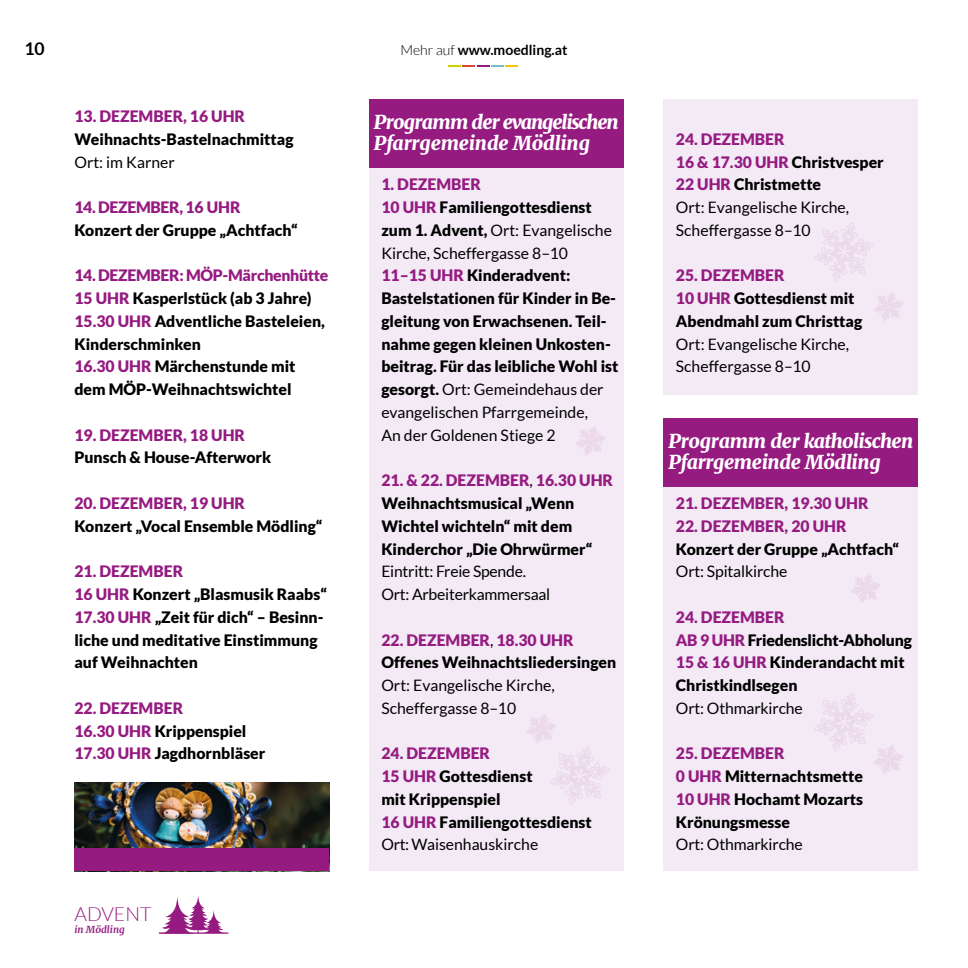
<style>
.page{position:relative;width:968px;height:968px;background:#fff}
.page>*{position:absolute;margin:0;border:0;box-sizing:border-box;transform-origin:0 0}
.t1{font:300 19.43px "Lato";color:#951b81}
.t2{font:italic 900 19.25px/21px "Merriweather";letter-spacing:-.04em;color:#fff}
.t3{font:italic 900 19.25px/21px "Merriweather";letter-spacing:-.02em;color:#fff}
.t4{font:700 17.5px "Lato";color:#000}
.t5{font:900 15.75px/22.8px "Lato";color:#000}
.t6{font:15.75px/22.8px "Lato";color:#000}
.t7{font:900 15.75px/22.8px "Lato";color:#951b81}
.t8{font:900 15.75px "Lato";letter-spacing:-.02em;color:#951b81}
.t9{font:700 14px "Lato";color:#000}
.t10{font:italic 700 9.8px "Merriweather";color:#951b81}
.s1{color:#951b81}
.s2{color:#000}
.s3{font-weight:300}
.s4{font-weight:400}
.s5{font-weight:900;color:#951b81}
.s6{font-weight:900}
</style>
<div class="page">
<svg style="left:448px;top:66px;width:70px;height:1px"></svg>
<hr style="left:159px;top:932px;width:69px;height:1px;background:#951b81">
<svg style="left:160px;top:895px;width:64px;height:38px"></svg>
<div style="left:663px;top:486px;width:255px;height:385px;background:#f3eaf5"></div>
<svg style="left:851px;top:574px;width:29px;height:29px"></svg>
<div style="left:663px;top:418px;width:255px;height:68px;background:#951b81"></div>
<div style="left:663px;top:99px;width:255px;height:296px;background:#f3eaf5"></div>
<svg style="left:814px;top:223px;width:59px;height:58px"></svg>
<div style="left:369px;top:167px;width:254px;height:704px;background:#f3eaf5"></div>
<svg style="left:576px;top:426px;width:29px;height:29px"></svg>
<div style="left:369px;top:99px;width:254px;height:68px;background:#951b81"></div>
<svg style="left:526px;top:714px;width:83px;height:91px"></svg>
<svg style="left:874px;top:292px;width:29px;height:29px"></svg>
<svg style="left:814px;top:693px;width:89px;height:81px"></svg>
<img style="left:74px;top:782px;width:255px;height:66px">
<div style="left:74px;top:848px;width:255px;height:23px;background:#951b81"></div>
<p class="t4" style="left:24px;top:38px;width:22px">10</p>
<p class="t7" style="left:74px;top:104px;width:172px">13. DEZEMBER, 16 UHR</p>
<p class="t5" style="left:74px;top:127px;width:221px">Weihnachts-Bastelnachmittag</p>
<p class="t6" style="left:74px;top:150px;width:102px">Ort: im Karner</p>
<p class="t8" style="left:74px;top:198px;width:168px">14. DEZEMBER, 16 UHR</p>
<p class="t5" style="left:74px;top:218px;width:225px">Konzert der Gruppe „Achtfach“</p>
<p class="t5" style="left:74px;top:264px;width:255px"><span class="s1">14. DEZEMBER: MÖP-Märchenhütte<br>15 UHR</span> Kasperlstück (ab 3 Jahre)<br><span class="s1">15.30 UHR</span> Adventliche Basteleien,<br>Kinderschminken<br><span class="s1">16.30 UHR</span> Märchenstunde mit dem MÖP-Weihnachtswichtel</p>
<p class="t7" style="left:74px;top:423px;width:172px">19. DEZEMBER, 18 UHR</p>
<p class="t5" style="left:74px;top:446px;width:198px">Punsch &amp; House-Afterwork</p>
<p class="t7" style="left:74px;top:491px;width:172px">20. DEZEMBER, 19 UHR</p>
<p class="t5" style="left:74px;top:514px;width:249px">Konzert „Vocal Ensemble Mödling“</p>
<p class="t5" style="left:74px;top:559px;width:254px"><span class="s1">21. DEZEMBER<br>16 UHR</span> Konzert „Blasmusik Raabs“<br><span class="s1">17.30 UHR</span> „Zeit für dich“ – Besinn&shy;liche und meditative Einstimmung auf Weihnachten</p>
<p class="t7" style="left:74px;top:696px;width:192px">22. DEZEMBER<br>16.30 UHR <span class="s2">Krippenspiel<br></span>17.30 UHR <span class="s2">Jagdhornbläser</span></p>
<p class="t1" style="left:74px;top:903px;width:79px">ADVENT</p>
<p class="t10" style="left:74px;top:922px;width:52px">in Mödling</p>
<p class="t9" style="left:400px;top:41px;width:169px"><span class="s3">Mehr auf</span> www.moedling.at</p>
<p class="t2" style="left:374px;top:111px;width:246px">Programm der evangelischen<br>Pfarrgemeinde Mödling</p>
<p class="t5" style="left:381px;top:173px;width:238px"><span class="s1">1. DEZEMBER<br>10 UHR</span> Familiengottesdienst zum 1. Advent, <span class="s4">Ort: Evangelische<br>Kirche, Scheffergasse 8–10<br></span><span class="s1">11–15 UHR</span> Kinderadvent:<br>Bastelstationen für Kinder in Be&shy;gleitung von Erwachsenen. Teil&shy;nahme gegen kleinen Unkosten&shy;beitrag. Für das leibliche Wohl ist gesorgt. <span class="s4">Ort: Gemeindehaus der evangelischen Pfarrgemeinde,<br>An der Goldenen Stiege 2</span></p>
<p class="t5" style="left:381px;top:468px;width:233px"><span class="s1">21. &amp; 22. DEZEMBER</span><span class="s4">,</span> <span class="s1">16.30 UHR<br></span>Weihnachtsmusical „Wenn<br>Wichtel wichteln“ mit dem<br>Kinderchor „Die Ohrwürmer“</p>
<p class="t6" style="left:381px;top:560px;width:170px">Eintritt: Freie Spende.<br>Ort: Arbeiterkammersaal</p>
<p class="t5" style="left:381px;top:628px;width:236px"><span class="s1">22. DEZEMBER</span><span class="s4">,</span> <span class="s1">18.30 UHR<br></span>Offenes Weihnachtsliedersingen</p>
<p class="t6" style="left:381px;top:673px;width:175px">Ort: Evangelische Kirche,<br>Scheffergasse 8–10</p>
<p class="t5" style="left:381px;top:741px;width:212px"><span class="s1">24. DEZEMBER<br>15 UHR</span> Gottesdienst<br>mit Krippenspiel<br><span class="s1">16 UHR</span> Familiengottesdienst<br><span class="s4">Ort: Waisenhauskirche</span></p>
<p class="t6" style="left:675px;top:128px;width:209px"><span class="s5">24. DEZEMBER<br>16 &amp; 17.30 UHR</span> <span class="s6">Christvesper<br></span><span class="s5">22 UHR</span> <span class="s6">Christmette<br></span>Ort: Evangelische Kirche,<br>Scheffergasse 8–10</p>
<p class="t5" style="left:675px;top:264px;width:188px"><span class="s1">25. DEZEMBER<br>10 UHR</span> Gottesdienst mit<br>Abendmahl zum Christtag</p>
<p class="t6" style="left:675px;top:332px;width:175px">Ort: Evangelische Kirche,<br>Scheffergasse 8–10</p>
<p class="t3" style="left:668px;top:429px;width:246px">Programm der katholischen<br>Pfarrgemeinde Mödling</p>
<p class="t7" style="left:675px;top:491px;width:194px">21. DEZEMBER, 19.30 UHR</p>
<p class="t7" style="left:675px;top:514px;width:172px">22. DEZEMBER, 20 UHR</p>
<p class="t5" style="left:675px;top:537px;width:225px">Konzert der Gruppe „Achtfach“</p>
<p class="t6" style="left:675px;top:560px;width:113px">Ort: Spitalkirche</p>
<p class="t5" style="left:675px;top:605px;width:237px"><span class="s1">24. DEZEMBER<br>AB 9 UHR</span> Friedenslicht-Abholung<br><span class="s1">15 &amp; 16 UHR</span> Kinderandacht mit<br>Christkindlsegen</p>
<p class="t6" style="left:675px;top:696px;width:128px">Ort: Othmarkirche</p>
<p class="t5" style="left:675px;top:741px;width:189px"><span class="s1">25. DEZEMBER<br>0 UHR</span> Mitternachtsmette<br><span class="s1">10 UHR</span> Hochamt Mozarts<br>Krönungsmesse</p>
<p class="t6" style="left:675px;top:833px;width:128px">Ort: Othmarkirche</p>
</div>
